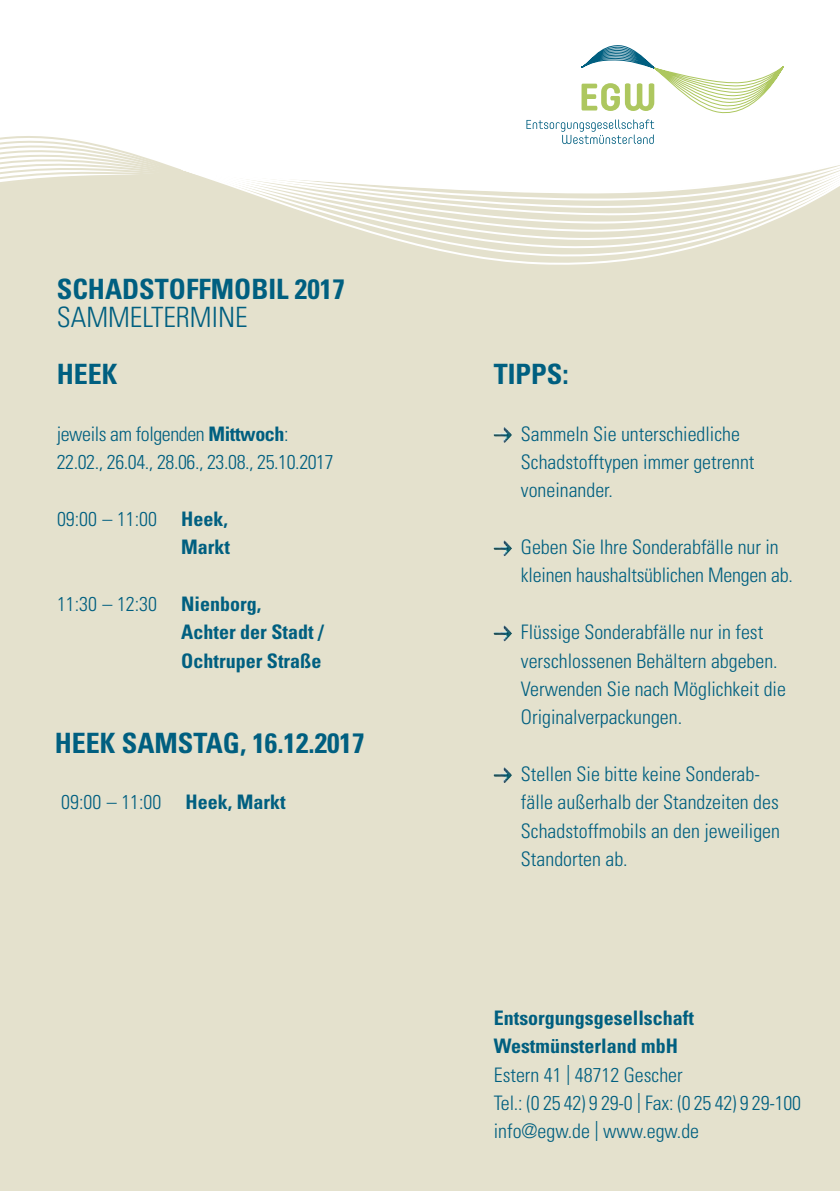
<style>
.page{position:relative;width:840px;height:1191px;background:#fff}
.page>*{position:absolute;margin:0;border:0;box-sizing:border-box;transform-origin:0 0}
.t1{font:700 condensed 28px "Univers";color:#005f80}
.t2{font:300 condensed 28px "Univers";color:#005f80}
.t3{font:300 condensed 20px/28.4px "Univers";color:#005f80}
.t4{font:700 condensed 20px/28.4px "Univers";color:#005f80}
.t5{font:300 condensed 20px/28.4px "Univers";letter-spacing:-.02em;color:#005f80}
.s1{font-weight:700}
</style>
<div class="page">
<div style="left:0;top:236px;width:839px;height:955px;background:#e4e1cd"></div>
<svg style="left:0;top:45px;width:784px;height:191px"></svg>
<svg style="left:179px;top:149px;width:660px;height:125px"></svg>
<img style="left:493px;top:427px;width:19px;height:16px">
<img style="left:493px;top:540px;width:19px;height:16px">
<img style="left:493px;top:625px;width:19px;height:16px">
<img style="left:493px;top:767px;width:19px;height:16px">
<h1 class="t1" style="left:57px;top:272px;width:289px">SCHADSTOFFMOBIL 2017</h1>
<h1 class="t2" style="left:57px;top:300px;width:192px">SAMMELTERMINE</h1>
<h1 class="t1" style="left:57px;top:357px;width:62px">HEEK</h1>
<p class="t5" style="left:57px;top:419px;width:278px">jeweils am folgenden <span class="s1">Mittwoch</span>:<br>22.02., 26.04., 28.06., 23.08., 25.10.2017</p>
<p class="t3" style="left:57px;top:504px;width:101px">09:00 – 11:00</p>
<p class="t3" style="left:57px;top:589px;width:101px">11:30 – 12:30</p>
<p class="t4" style="left:181px;top:504px;width:50px">Heek,<br>Markt</p>
<p class="t4" style="left:181px;top:589px;width:144px">Nienborg,<br>Achter der Stadt /<br>Ochtruper Straße</p>
<h1 class="t1" style="left:55px;top:725px;width:311px">HEEK SAMSTAG, 16.12.2017</h1>
<p class="t3" style="left:61px;top:788px;width:226px">09:00 – 11:00 <span class="s1">Heek, Markt</span></p>
<h1 class="t1" style="left:493px;top:357px;width:76px">TIPPS:</h1>
<p class="t3" style="left:520px;top:419px;width:235px">Sammeln Sie unterschiedliche<br>Schadstofftypen immer getrennt voneinander.</p>
<p class="t3" style="left:520px;top:533px;width:273px">Geben Sie Ihre Sonderabfälle nur in kleinen haushaltsüblichen Mengen ab.</p>
<p class="t3" style="left:520px;top:618px;width:266px">Flüssige Sonderabfälle nur in fest verschlossenen Behältern abgeben.<br>Verwenden Sie nach Möglichkeit die Originalverpackungen.</p>
<p class="t3" style="left:520px;top:759px;width:260px">Stellen Sie bitte keine Sonderab&shy;fälle außerhalb der Standzeiten des<br>Schadstoffmobils an den jeweiligen<br>Standorten ab.</p>
<p class="t4" style="left:493px;top:1003px;width:201px">Entsorgungsgesellschaft<br>Westmünsterland mbH</p>
<p class="t3" style="left:493px;top:1060px;width:308px">Estern 41 | 48712 Gescher<br>Tel.: (0 25 42) 9 29-0 | Fax: (0 25 42) 9 29-100 info@egw.de | www.egw.de</p>
</div>
